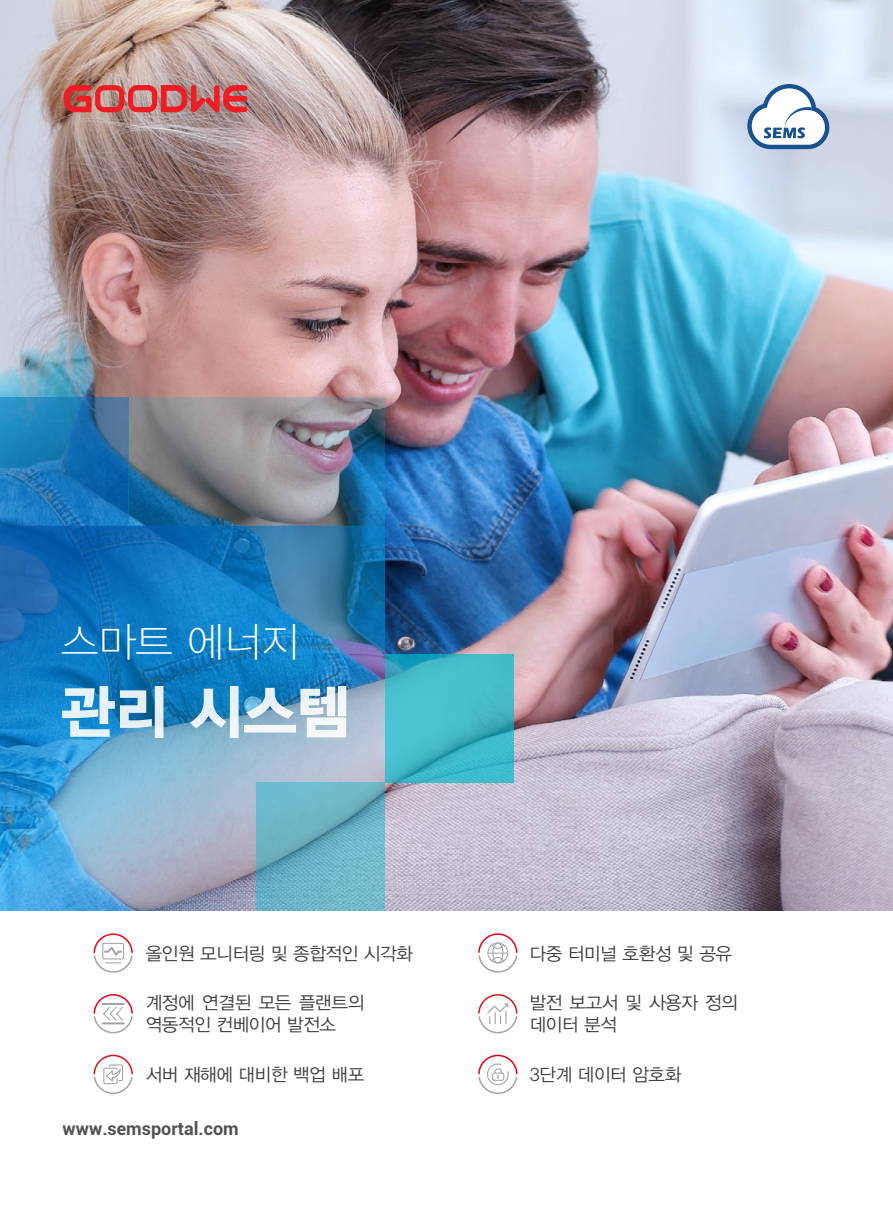
<style>
.page{position:relative;width:893px;height:1212px;background:#fff}
.page>*{position:absolute;margin:0;border:0;box-sizing:border-box;transform-origin:0 0}
.t1{font:58.5px "YDIYGO360";color:rgb(255 255 255/.9)}
.t2{font:40.5px "YDIYGO310";color:#fff}
.t3{font:18px/21.6px "YDIYGO320";letter-spacing:-.02em;color:#3e3e3f}
.t4{font:700 18px "Roboto";color:rgb(62 62 63/.9)}
</style>
<div class="page">
<img style="left:0;top:0;width:893px;height:911px">
<svg style="left:0;top:526px;width:385px;height:385px;background:#448fc2"></svg>
<svg style="left:0;top:397px;width:128px;height:129px;background:#1f78b4"></svg>
<svg style="left:257px;top:782px;width:128px;height:129px;background:#6cb2c6"></svg>
<svg style="left:128px;top:397px;width:257px;height:129px;background:#72808f"></svg>
<svg style="left:385px;top:654px;width:128px;height:128px;background:#41b8c9"></svg>
<svg style="left:64px;top:85px;width:183px;height:27px;background:#ce5757"></svg>
<svg style="left:747px;top:84px;width:83px;height:65px"></svg>
<svg style="left:93px;top:933px;width:40px;height:40px"></svg>
<svg style="left:478px;top:933px;width:40px;height:40px"></svg>
<svg style="left:478px;top:994px;width:40px;height:40px"></svg>
<svg style="left:478px;top:1054px;width:40px;height:40px"></svg>
<svg style="left:93px;top:994px;width:40px;height:40px"></svg>
<svg style="left:93px;top:1054px;width:40px;height:40px"></svg>
<h2 class="t2" style="left:61px;top:620px;width:239px">스마트 에너지</h2>
<h1 class="t1" style="left:61px;top:677px;width:291px">관리 시스템</h1>
<p class="t3" style="left:146px;top:942px;width:269px">올인원 모니터링 및 종합적인 시각화</p>
<p class="t3" style="left:530px;top:942px;width:204px">다중 터미널 호환성 및 공유</p>
<p class="t3" style="left:146px;top:992px;width:220px">계정에 연결된 모든 플랜트의 역동적인 컨베이어 발전소</p>
<p class="t3" style="left:530px;top:992px;width:210px">발전 보고서 및 사용자 정의 데이터 분석</p>
<p class="t3" style="left:146px;top:1064px;width:220px">서버 재해에 대비한 백업 배포</p>
<p class="t3" style="left:530px;top:1064px;width:153px">3단계 데이터 암호화</p>
<p class="t4" style="left:63px;top:1116px;width:178px">www.semsportal.com</p>
</div>
